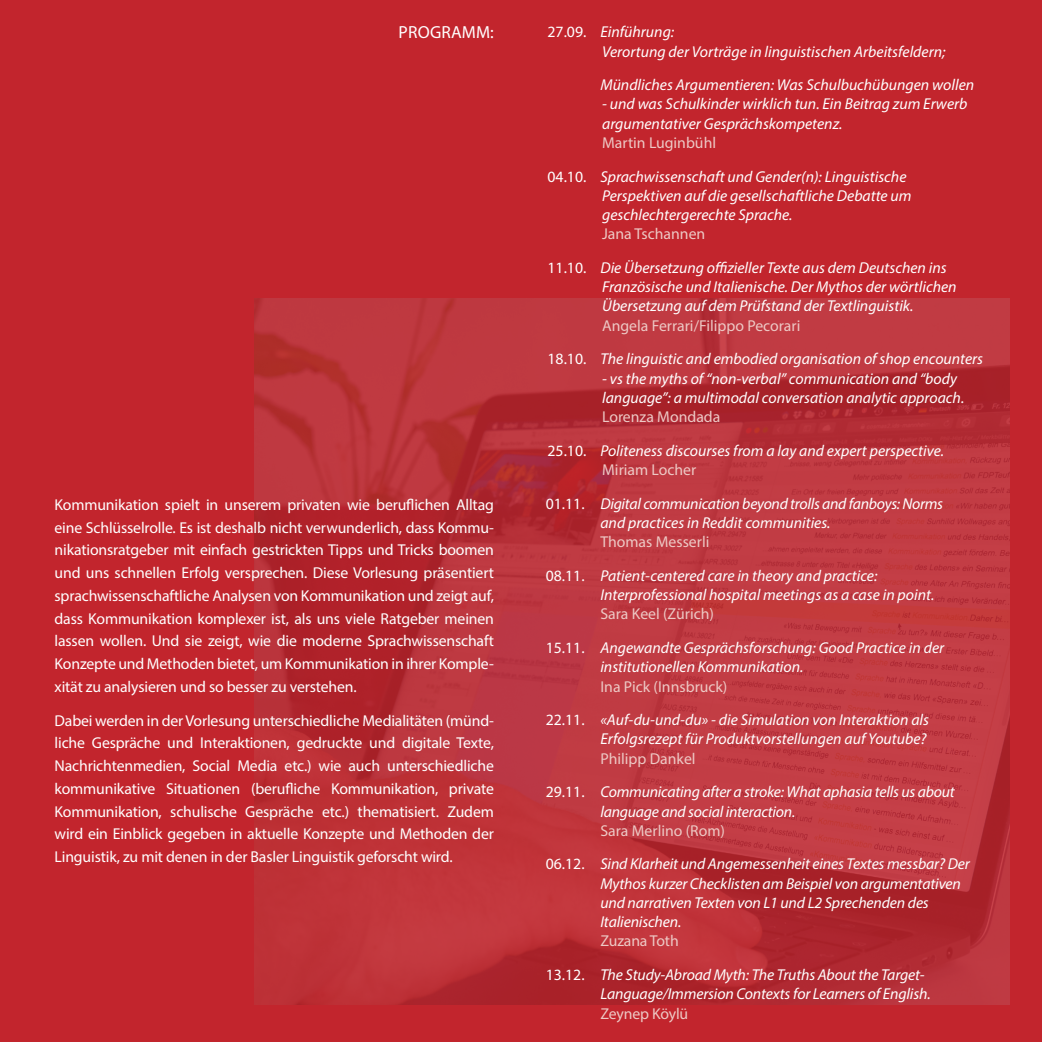
<style>
.page{position:relative;width:1042px;height:1042px;background:#c2252d}
.page>*{position:absolute;margin:0;border:0;box-sizing:border-box;transform-origin:0 0}
.t1{font:17.5px "Myriad Pro";letter-spacing:.01em;color:#fff}
.t2{font:italic 15.75px/19.2px "Myriad Pro";color:#fff}
.t3{font:15.75px/22.8px "Myriad Pro";letter-spacing:-.01em;color:#fff;text-align:justify}
.t4{font:italic 15.75px/19.2px "Myriad Pro";letter-spacing:-.02em;color:#fff}
.s1{font-style:normal}
.s2{font-style:normal;color:#edc9c5}
</style>
<div class="page">
<img style="left:255px;top:298px;width:754px;height:707px">
<p class="t1" style="left:399px;top:22px;width:97px">PROGRAMM:</p>
<p class="t3" style="left:55px;top:493px;width:441px">Kommunikation spielt in unserem privaten wie beruflichen Alltag eine Schlüsselrolle. Es ist deshalb nicht verwunderlich, dass Kommu&shy;nikationsratgeber mit einfach gestrickten Tipps und Tricks boomen und uns schnellen Erfolg versprechen. Diese Vorlesung präsentiert sprachwissenschaftliche Analysen von Kommunikation und zeigt auf, dass Kommunikation komplexer ist, als uns viele Ratgeber meinen lassen wollen. Und sie zeigt, wie die moderne Sprachwissenschaft Konzepte und Methoden bietet, um Kommunikation in ihrer Komple&shy;xität zu analysieren und so besser zu verstehen.</p>
<p class="t3" style="left:55px;top:708px;width:441px">Dabei werden in der Vorlesung unterschiedliche Medialitäten (münd&shy;liche Gespräche und Interaktionen, gedruckte und digitale Texte, Nachrichtenmedien, Social Media etc.) wie auch unterschiedliche kommunikative Situationen (berufliche Kommunikation, private Kommunikation, schulische Gespräche etc.) thematisiert. Zudem wird ein Einblick gegeben in aktuelle Konzepte und Methoden der Linguistik, zu mit denen in der Basler Linguistik geforscht wird.</p>
<p class="t2" style="left:602px;top:22px;width:345px;text-indent:-55px"><span class="s1">27.09.</span> Einführung:<br>Verortung der Vorträge in linguistischen Arbeitsfeldern;</p>
<p class="t2" style="left:600px;top:75px;width:375px">Mündliches Argumentieren: Was Schulbuchübungen wollen</p>
<p class="t2" style="left:602px;top:94px;width:367px">- und was Schulkinder wirklich tun. Ein Beitrag zum Erwerb argumentativer Gesprächskompetenz.<br><span class="s2">Martin Luginbühl</span></p>
<p class="t2" style="left:602px;top:166px;width:311px;text-indent:-55px"><span class="s1">04.10.</span> Sprachwissenschaft und Gender(n): Linguistische Perspektiven auf die gesellschaftliche Debatte um geschlechtergerechte Sprache.<br><span class="s2">Jana Tschannen</span></p>
<p class="t2" style="left:602px;top:258px;width:356px;text-indent:-55px"><span class="s1">11.10.</span> Die Übersetzung offizieller Texte aus dem Deutschen ins Französische und Italienische. Der Mythos der wörtlichen Übersetzung auf dem Prüfstand der Textlinguistik.<br><span class="s2">Angela Ferrari/Filippo Pecorari</span></p>
<p class="t2" style="left:547px;top:349px;width:437px"><span class="s1">18.10.</span> The linguistic and embodied organisation of shop encounters</p>
<p class="t2" style="left:602px;top:368px;width:364px">- vs the myths of “non-verbal” communication and “body language”: a multimodal conversation analytic approach.<br><span class="s2">Lorenza Mondada</span></p>
<p class="t2" style="left:602px;top:441px;width:343px;text-indent:-55px"><span class="s1">25.10.</span> Politeness discourses from a lay and expert perspective.<br><span class="s2">Miriam Locher</span></p>
<p class="t4" style="left:600px;top:493px;width:344px;text-indent:-55px"><span class="s1">01.11.</span> Digital communication beyond trolls and fanboys: Norms and practices in Reddit communities.<br><span class="s2">Thomas Messerli</span></p>
<p class="t2" style="left:600px;top:566px;width:335px;text-indent:-55px"><span class="s1">08.11.</span> Patient-centered care in theory and practice:<br>Interprofessional hospital meetings as a case in point.<br><span class="s2">Sara Keel (Zürich)</span></p>
<p class="t2" style="left:600px;top:638px;width:345px;text-indent:-55px"><span class="s1">15.11.</span> Angewandte Gesprächsforschung: Good Practice in der institutionellen Kommunikation.<br><span class="s2">Ina Pick (Innsbruck)</span></p>
<p class="t2" style="left:600px;top:710px;width:330px;text-indent:-55px"><span class="s1">22.11.</span> «Auf-du-und-du» - die Simulation von Interaktion als<br>Erfolgsrezept für Produktvorstellungen auf Youtube?<br><span class="s2">Philipp Dankel</span></p>
<p class="t2" style="left:600px;top:782px;width:356px;text-indent:-55px"><span class="s1">29.11.</span> Communicating after a stroke: What aphasia tells us about language and social interaction.<br><span class="s2">Sara Merlino (Rom)</span></p>
<p class="t2" style="left:600px;top:854px;width:371px;text-indent:-55px"><span class="s1">06.12.</span> Sind Klarheit und Angemessenheit eines Textes messbar? Der Mythos kurzer Checklisten am Beispiel von argumentativen und narrativen Texten von L1 und L2 Sprechenden des Italienischen.<br><span class="s2">Zuzana Toth</span></p>
<p class="t2" style="left:600px;top:965px;width:332px;text-indent:-55px"><span class="s1">13.12.</span> The Study-Abroad Myth: The Truths About the Target-<br>Language/Immersion Contexts for Learners of English.<br><span class="s2">Zeynep Köylü</span></p>
</div>
